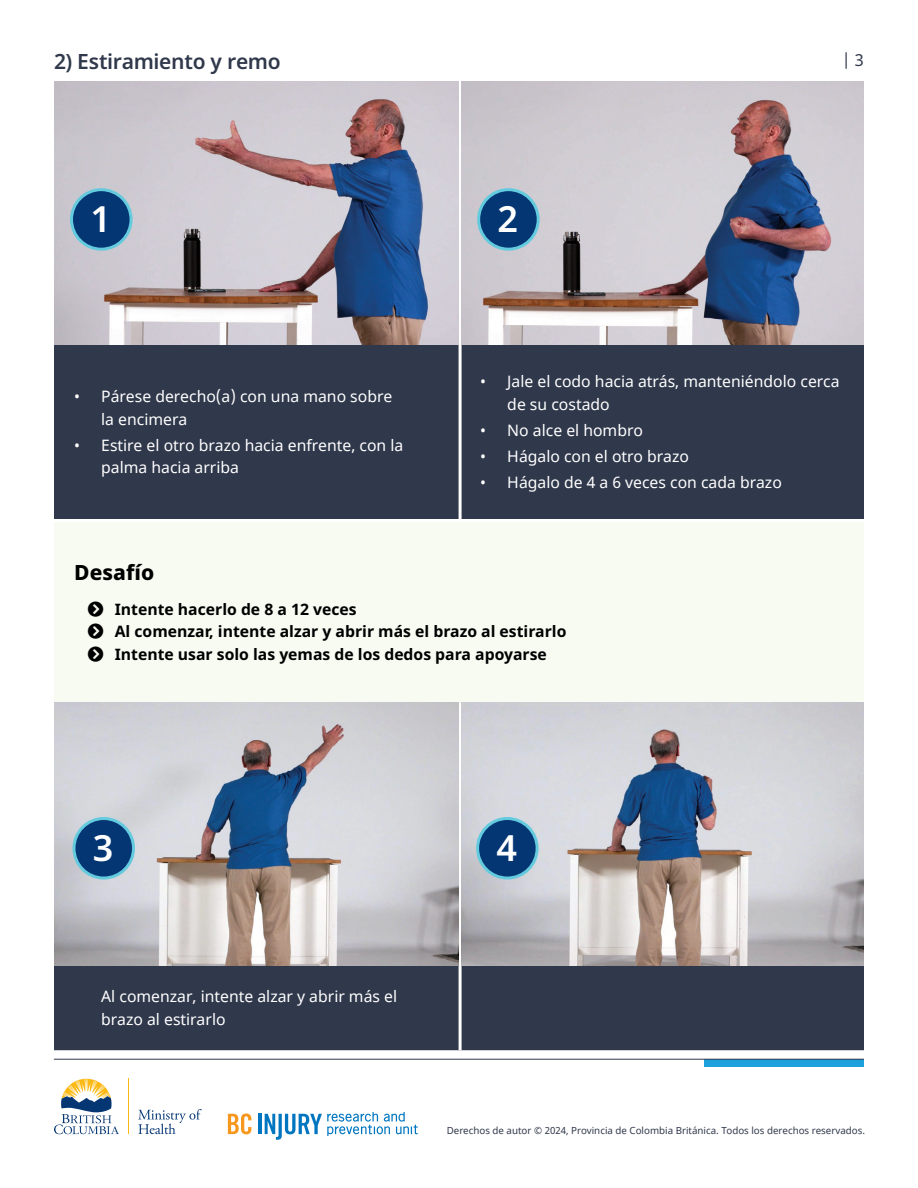
<style>
.page{position:relative;width:918px;height:1188px;background:#fff}
.page>*{position:absolute;margin:0;border:0;box-sizing:border-box;transform-origin:0 0}
.Heading_3_-_Noto_copy_no_side_bar{font:600 36px "Noto Sans";color:#fff}
.Heading_3_-_Noto_copy_no_side_bar-2{font:600 21px "Noto Sans";letter-spacing:-.015em;color:#30384b}
.Heading_4_-_Noto{font:800 21px "Noto Sans";color:#000}
.t1{font:16.5px "Noto Sans";color:#30384b}
.Bullet_-_Noto_copy_expanded_pag2{font:15.75px/22.5px "Noto Sans";color:#fff}
.t2{font:700 15.75px "Noto Sans";color:#000}
.t3{font:9.75px "Noto Sans";color:#30384b}
</style>
<div class="page">
<div style="left:704px;top:1059px;width:160px;height:8px;background:#1da1dc"></div>
<svg style="left:228px;top:1113px;width:23px;height:21px"></svg>
<hr style="left:258px;top:1114px;width:3px;height:20px;background:#0076c0">
<svg style="left:265px;top:1112px;width:153px;height:28px"></svg>
<svg style="left:138px;top:1109px;width:64px;height:25px"></svg>
<svg style="left:54px;top:1079px;width:65px;height:55px"></svg>
<hr style="left:128px;top:1079px;width:1px;height:55px;background:#fdb913">
<hr style="left:54px;top:1059px;width:810px;height:1px;background:#30384b">
<div style="left:54px;top:345px;width:810px;height:705px;background:#30384b"></div>
<div style="left:54px;top:522px;width:810px;height:181px;background:#f8fbf2"></div>
<hr style="left:459px;top:345px;width:3px;height:174px;background:#fff">
<hr style="left:459px;top:703px;width:3px;height:263px;background:#fff">
<hr style="left:459px;top:966px;width:3px;height:84px;background:#fff">
<hr style="left:54px;top:519px;width:406px;height:3px;background:#fff">
<hr style="left:460px;top:519px;width:404px;height:3px;background:#fff">
<img style="left:54px;top:82px;width:405px;height:263px">
<img style="left:462px;top:82px;width:402px;height:263px">
<img style="left:54px;top:703px;width:405px;height:263px">
<img style="left:462px;top:703px;width:402px;height:263px">
<div style="left:72px;top:190px;width:59px;height:59px;background:#043673;border-radius:50%"></div>
<div style="left:70px;top:188px;width:63px;height:63px;border:3px solid #64cade;border-radius:50%"></div>
<div style="left:479px;top:190px;width:59px;height:59px;background:#043673;border-radius:50%"></div>
<div style="left:477px;top:188px;width:63px;height:63px;border:3px solid #64cade;border-radius:50%"></div>
<div style="left:74px;top:819px;width:60px;height:59px;background:#043673;border-radius:50%"></div>
<div style="left:72px;top:817px;width:63px;height:63px;border:3px solid #64cade;border-radius:50%"></div>
<div style="left:478px;top:819px;width:59px;height:59px;background:#043673;border-radius:50%"></div>
<div style="left:476px;top:817px;width:63px;height:63px;border:3px solid #64cade;border-radius:50%"></div>
<svg style="left:88px;top:601px;width:15px;height:16px"></svg>
<svg style="left:88px;top:624px;width:15px;height:15px"></svg>
<svg style="left:88px;top:646px;width:15px;height:16px"></svg>
<svg style="left:74px;top:992px;width:13px;height:12px"></svg>
<p class="Heading_3_-_Noto_copy_no_side_bar-2" style="left:54px;top:47px;width:228px">2) Estiramiento y remo</p>
<p class="Heading_3_-_Noto_copy_no_side_bar" style="left:90px;top:194px;width:22px">1</p>
<p class="Heading_3_-_Noto_copy_no_side_bar" style="left:498px;top:194px;width:22px">2</p>
<p class="t1" style="left:842px;top:48px;width:24px">| 3</p>
<p class="Bullet_-_Noto_copy_expanded_pag2" style="left:101px;top:386px;width:293px;text-indent:-27px">• Párese derecho(a) con una mano sobre la encimera</p>
<p class="Bullet_-_Noto_copy_expanded_pag2" style="left:101px;top:434px;width:304px;text-indent:-27px">• Estire el otro brazo hacia enfrente, con la palma hacia arriba</p>
<p class="Bullet_-_Noto_copy_expanded_pag2" style="left:507px;top:371px;width:334px;text-indent:-27px">• Jale el codo hacia atrás, manteniéndolo cerca de su costado</p>
<p class="Bullet_-_Noto_copy_expanded_pag2" style="left:480px;top:419px;width:164px">• No alce el hombro</p>
<p class="Bullet_-_Noto_copy_expanded_pag2" style="left:480px;top:445px;width:210px">• Hágalo con el otro brazo</p>
<p class="Bullet_-_Noto_copy_expanded_pag2" style="left:480px;top:471px;width:303px">• Hágalo de 4 a 6 veces con cada brazo</p>
<p class="Heading_4_-_Noto" style="left:74px;top:557px;width:81px">Desafío</p>
<p class="t2" style="left:115px;top:598px;width:243px">Intente hacerlo de 8 a 12 veces</p>
<p class="t2" style="left:115px;top:620px;width:453px">Al comenzar, intente alzar y abrir más el brazo al estirarlo</p>
<p class="t2" style="left:115px;top:643px;width:434px">Intente usar solo las yemas de los dedos para apoyarse</p>
<p class="Heading_3_-_Noto_copy_no_side_bar" style="left:93px;top:823px;width:22px">3</p>
<p class="Heading_3_-_Noto_copy_no_side_bar" style="left:497px;top:823px;width:22px">4</p>
<p class="Bullet_-_Noto_copy_expanded_pag2" style="left:101px;top:986px;width:297px">Al comenzar, intente alzar y abrir más el brazo al estirarlo</p>
<p class="t3" style="left:447px;top:1124px;width:420px">Derechos de autor © 2024, Provincia de Colombia Británica. Todos los derechos reservados.</p>
</div>
